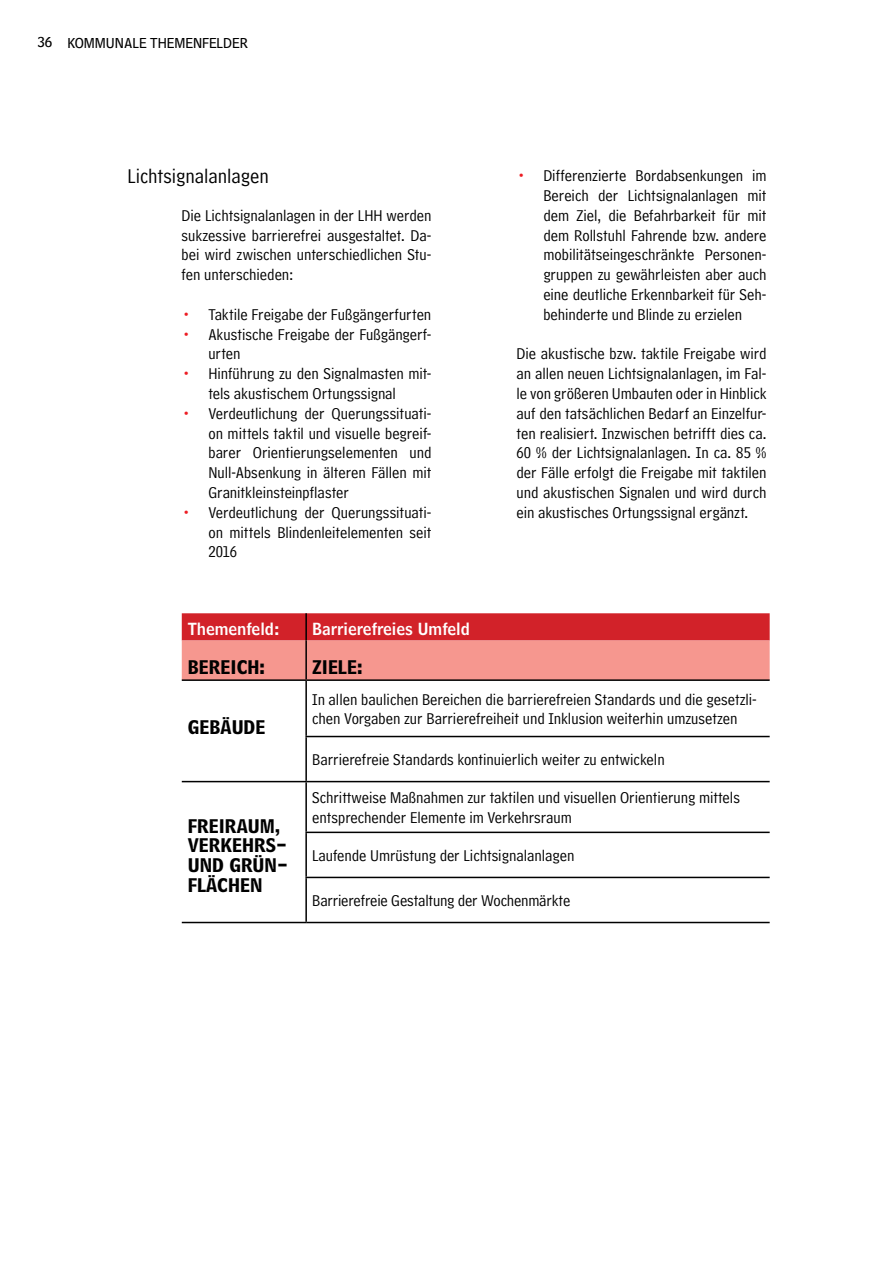
<style>
.page{position:relative;width:893px;height:1263px;background:#fff}
.page>*{position:absolute;margin:0;border:0;box-sizing:border-box;transform-origin:0 0}
.Headline_4{font:21px "Hannover Millennial Comment";color:#000}
.Lauftext{font:16.5px/19.8px "Hannover Millennial Comment";color:#000;text-align:justify}
.t1{font:16.5px/19.8px "Hannover Millennial Big Caps";color:#000}
.t2{font:16.5px "Hannover Millennial Headline";color:#fff}
.t3{font:15px "Hannover Millennial Text";color:#000}
.s1{color:#ed1c23}
</style>
<div class="page">
<svg style="left:182px;top:613px;width:588px;height:66px;background:#e76866"></svg>
<hr style="left:305px;top:613px;width:2px;height:27px;background:#000">
<hr style="left:305px;top:640px;width:2px;height:39px;background:#000">
<hr style="left:182px;top:679px;width:124px;height:2px;background:#000">
<hr style="left:306px;top:679px;width:464px;height:2px;background:#000">
<hr style="left:305px;top:681px;width:2px;height:55px;background:#000">
<hr style="left:305px;top:736px;width:465px;height:1px;background:#000">
<hr style="left:305px;top:737px;width:2px;height:44px;background:#000">
<hr style="left:182px;top:781px;width:124px;height:1px;background:#000">
<hr style="left:306px;top:781px;width:464px;height:1px;background:#000">
<hr style="left:305px;top:782px;width:2px;height:50px;background:#000">
<hr style="left:305px;top:832px;width:465px;height:1px;background:#000">
<hr style="left:305px;top:833px;width:2px;height:44px;background:#000">
<hr style="left:305px;top:877px;width:465px;height:1px;background:#000">
<hr style="left:305px;top:878px;width:2px;height:44px;background:#000">
<hr style="left:182px;top:922px;width:124px;height:1px;background:#000">
<hr style="left:306px;top:922px;width:464px;height:1px;background:#000">
<p class="t3" style="left:37px;top:34px;width:16px">36</p>
<p class="t3" style="left:67px;top:34px;width:182px">KOMMUNALE THEMENFELDER</p>
<h4 class="Headline_4" style="left:128px;top:165px;width:143px">Lichtsignalanlagen</h4>
<p class="Lauftext" style="left:182px;top:206px;width:251px">Die Lichtsignalanlagen in der LHH werden sukzessive barrierefrei ausgestaltet. Da&shy;bei wird zwischen unterschiedlichen Stu&shy;fen unterschieden:</p>
<p class="Lauftext" style="left:182px;top:305px;width:251px"><span class="s1">•</span> Taktile Freigabe der Fußgängerfurten</p>
<p class="Lauftext" style="left:208px;top:325px;width:225px;text-indent:-27px"><span class="s1">•</span> Akustische Freigabe der Fußgängerf&shy;urten</p>
<p class="Lauftext" style="left:182px;top:364px;width:251px;text-align:center"><span class="s1">•</span> Hinführung zu den Signalmasten mit&shy;tels akustischem Ortungssignal</p>
<p class="Lauftext" style="left:208px;top:404px;width:225px;text-indent:-27px"><span class="s1">•</span> Verdeutlichung der Querungssituati&shy;on mittels taktil und visuelle begreif&shy;barer Orientierungselementen und Null-Absenkung in älteren Fällen mit Granitkleinsteinpflaster</p>
<p class="Lauftext" style="left:208px;top:503px;width:225px;text-indent:-27px"><span class="s1">•</span> Verdeutlichung der Querungssituati&shy;on mittels Blindenleitelementen seit 2016</p>
<p class="t2" style="left:188px;top:619px;width:93px">Themenfeld:</p>
<p class="t2" style="left:312px;top:619px;width:159px">Barrierefreies Umfeld</p>
<p class="t1" style="left:188px;top:657px;width:79px">BEREICH:</p>
<p class="t1" style="left:312px;top:657px;width:52px">ZIELE:</p>
<p class="Lauftext" style="left:543px;top:166px;width:225px;text-indent:-27px"><span class="s1">•</span> Differenzierte Bordabsenkungen im Bereich der Lichtsignalanlagen mit dem Ziel, die Befahrbarkeit für mit dem Rollstuhl Fahrende bzw. andere mobilitätseingeschränkte Personen&shy;gruppen zu gewährleisten aber auch eine deutliche Erkennbarkeit für Seh&shy;behinderte und Blinde zu erzielen</p>
<p class="Lauftext" style="left:517px;top:344px;width:251px">Die akustische bzw. taktile Freigabe wird an allen neuen Lichtsignalanlagen, im Fal&shy;le von größeren Umbauten oder in Hinblick auf den tatsächlichen Bedarf an Einzelfur&shy;ten realisiert. Inzwischen betrifft dies ca.<br>60 % der Lichtsignalanlagen. In ca. 85 % der Fälle erfolgt die Freigabe mit taktilen und akustischen Signalen und wird durch ein akustisches Ortungssignal ergänzt.</p>
<p class="t1" style="left:188px;top:716px;width:79px">GEBÄUDE</p>
<p class="t1" style="left:188px;top:815px;width:102px">FREIRAUM,<br>VERKEHRS-<br>UND GRÜN-<br>FLÄCHEN</p>
<p class="Lauftext" style="left:312px;top:690px;width:446px">In allen baulichen Bereichen die barrierefreien Standards und die gesetzli&shy;chen Vorgaben zur Barrierefreiheit und Inklusion weiterhin umzusetzen</p>
<p class="Lauftext" style="left:312px;top:750px;width:354px">Barrierefreie Standards kontinuierlich weiter zu entwickeln</p>
<p class="Lauftext" style="left:312px;top:788px;width:429px">Schrittweise Maßnahmen zur taktilen und visuellen Orientierung mittels entsprechender Elemente im Verkehrsraum</p>
<p class="Lauftext" style="left:312px;top:846px;width:264px">Laufende Umrüstung der Lichtsignalanlagen</p>
<p class="Lauftext" style="left:312px;top:891px;width:260px">Barrierefreie Gestaltung der Wochenmärkte</p>
</div>
